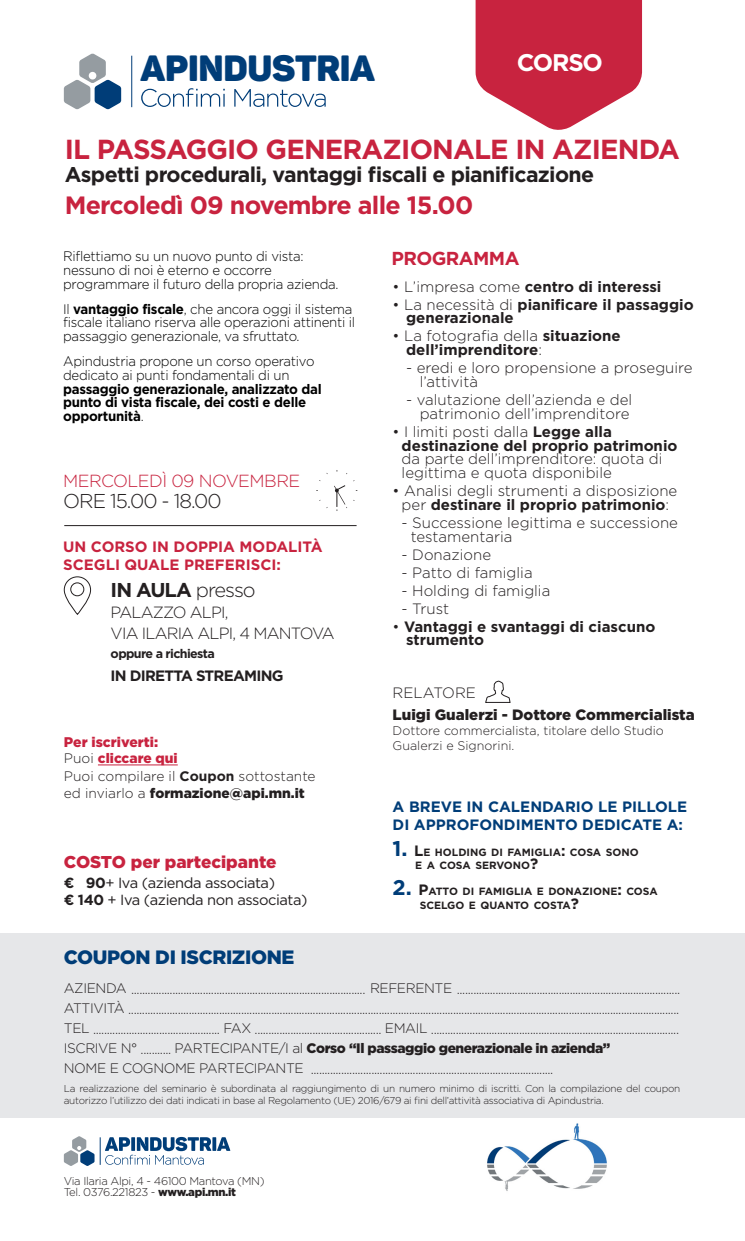
<style>
.page{position:relative;width:745px;height:1241px;background:#fff}
.page>*{position:absolute;margin:0;border:0;box-sizing:border-box;transform-origin:0 0}
.t1{font:36px "Panton Black Caps";letter-spacing:-.01em;color:#003d78}
.t2{font:100 31.75px "Gotham HTF";letter-spacing:-.05em;color:#fff}
.t3{font:700 27.5px "Gotham";letter-spacing:-.03em;color:#c8233f}
.t4{font:700 25px "Gotham";letter-spacing:-.03em;color:#c8233f}
.t5{font:700 24px "Gotham HTF";letter-spacing:-.05em;color:#fff}
.t6{font:700 21.25px "Gotham";letter-spacing:-.03em;color:#231f20}
.t7{font:300 20px "Gotham";letter-spacing:-.05em;color:#231f20}
.t8{font:700 20px "Gotham";letter-spacing:-.05em;color:#231f20}
.t9{font:900 19.38px "Gotham";letter-spacing:-.02em;color:#003d78}
.t10{font:700 18.75px "Gotham HTF";letter-spacing:-.03em;color:#c8233f}
.t11{font:300 17.5px "Gotham";letter-spacing:-.03em;color:#c8233f}
.t12{font:900 17.12px "Gotham";color:#c8233f}
.t13{font:300 16.25px "Gotham";letter-spacing:-.05em;color:#231f20}
.t14{font:300 15px/13.8px "Gotham";color:#231f20}
.t15{font:700 15px/13.8px "Gotham";color:#231f20}
.t16{font:700 15px/18px "Gotham";color:#003d78}
.t17{font:700 15px "Gotham";color:#c8233f}
.t18{font:900 15px "Gotham";color:#231f20}
.t19{font:700 15px "Gotham";letter-spacing:-.05em;color:#231f20}
.t20{font:700 15px "Gotham";color:#231f20}
.t21{font:14.62px "Gotham";letter-spacing:-.03em;color:#231f20}
.t22{font:900 14px "Gotham";color:#c8233f}
.t23{font:300 13.75px/20px "Gotham";letter-spacing:-.03em;color:#231f20}
.t24{font:300 13.75px/13.8px "Gotham HTF";letter-spacing:-.02em;color:#000;scale:.96 1}
.t25{font:700 13.75px/13.8px "Gotham HTF";letter-spacing:-.02em;color:#000;scale:.96 1}
.t26{font:900 13.75px "Gotham";letter-spacing:-.03em;color:#231f20}
.t27{font:300 13.75px/17.5px "Gotham";color:#231f20}
.t28{font:900 13.75px "Gotham";color:#c8233f}
.t29{font:300 12.5px/15px "Gotham";color:#231f20}
.t30{font:700 12.5px "Gotham";letter-spacing:-.05em;color:#231f20}
.t31{font:300 11.25px "Gotham";letter-spacing:-.03em;color:#231f20}
.t32{font:700 10.5px "Gotham";color:#231f20}
.t33{font:300 10px/12.5px "Gotham";letter-spacing:-.03em;color:#231f20}
.s1{font-weight:700}
.s2{font-weight:300}
.s3{font-weight:300;color:#231f20}
.s4{font-weight:900}
.s5{font-size:21.25px;color:#003d78}
.s6{font-size:15px}
</style>
<div class="page">
<svg style="left:475px;top:0;width:166px;height:130px"></svg>
<svg style="left:100px;top:1136px;width:130px;height:28px"></svg>
<svg style="left:64px;top:1136px;width:30px;height:29px"></svg>
<hr style="left:98px;top:764px;width:80px;height:1px;background:#c8233f">
<svg style="left:63px;top:576px;width:28px;height:39px"></svg>
<div style="left:0;top:933px;width:744px;height:184px;background:#e6e7e9"></div>
<hr style="left:131px;top:56px;width:1px;height:51px;background:#003d78">
<svg style="left:64px;top:54px;width:57px;height:55px"></svg>
<svg style="left:141px;top:88px;width:184px;height:19px"></svg>
<svg style="left:485px;top:680px;width:25px;height:22px"></svg>
<hr style="left:64px;top:525px;width:292px;height:1px;background:#231f20">
<svg style="left:334px;top:485px;width:13px;height:26px"></svg>
<img style="left:487px;top:1123px;width:120px;height:68px">
<p class="t1" style="left:140px;top:45px;width:236px">APINDUSTRIA</p>
<p class="t2" style="left:482px;top:44px;width:127px">EVENTO</p>
<p class="t5" style="left:516px;top:48px;width:87px">CORSO</p>
<p class="t3" style="left:65px;top:131px;width:616px">IL PASSAGGIO GENERAZIONALE IN AZIENDA</p>
<p class="t6" style="left:65px;top:160px;width:530px">Aspetti procedurali, vantaggi fiscali e pianificazione</p>
<p class="t4" style="left:65px;top:189px;width:410px">Mercoledì 09 novembre alle 15.00</p>
<p class="t24" style="left:63px;top:249px;width:288px">Riflettiamo su un nuovo punto di vista: nessuno di noi è eterno e occorre programmare il futuro della propria azienda.</p>
<p class="t24" style="left:63px;top:302px;width:305px">Il <span class="s1">vantaggio fiscale</span>, che ancora oggi il sistema fiscale italiano riserva alle operazioni attinenti il passaggio generazionale, va sfruttato.</p>
<p class="t25" style="left:63px;top:354px;width:271px"><span class="s2">Apindustria propone un corso operativo dedicato ai punti fondamentali di un </span>passaggio generazionale, analizzato dal punto di vista fiscale, dei costi e delle opportunità<span class="s2">.</span></p>
<p class="t11" style="left:63px;top:470px;width:238px">MERCOLEDÌ 09 NOVEMBRE</p>
<p class="t7" style="left:63px;top:488px;width:160px">ORE 15.00 - 18.00</p>
<p class="t17" style="left:63px;top:537px;width:261px">UN CORSO IN DOPPIA MODALITÀ</p>
<p class="t17" style="left:63px;top:555px;width:219px">SCEGLI QUALE PREFERISCI:</p>
<p class="t8" style="left:111px;top:577px;width:146px">IN AULA <span class="s2">presso</span></p>
<p class="t13" style="left:111px;top:602px;width:119px">PALAZZO ALPI,</p>
<p class="t13" style="left:111px;top:622px;width:225px">VIA ILARIA ALPI, 4 MANTOVA</p>
<p class="t30" style="left:111px;top:645px;width:106px">oppure a richiesta</p>
<p class="t19" style="left:111px;top:665px;width:174px">IN DIRETTA STREAMING</p>
<p class="t22" style="left:64px;top:731px;width:96px">Per iscriverti:</p>
<p class="t28" style="left:64px;top:748px;width:115px"><span class="s3">Puoi</span> cliccare qui</p>
<p class="t27" style="left:64px;top:766px;width:253px">Puoi compilare il <span class="s1">Coupon</span> sottostante ed inviarlo a <span class="s4">formazione@api.mn.it</span></p>
<p class="t12" style="left:64px;top:850px;width:214px">COSTO per partecipante</p>
<p class="t21" style="left:64px;top:873px;width:212px"><span class="s1">€ 90</span>+ Iva (azienda associata)</p>
<p class="t21" style="left:64px;top:890px;width:245px"><span class="s1">€ 140</span> + Iva (azienda non associata)</p>
<p class="t9" style="left:64px;top:943px;width:232px">COUPON DI ISCRIZIONE</p>
<p class="t10" style="left:391px;top:248px;width:129px">PROGRAMMA</p>
<p class="t15" style="left:392px;top:279px;width:270px"><span class="s2">• L’impresa come</span> centro di interessi</p>
<p class="t15" style="left:406px;top:297px;width:289px;text-indent:-13px"><span class="s2">• La necessità di</span> pianificare il passaggio generazionale</p>
<p class="t15" style="left:406px;top:329px;width:216px;text-indent:-13px"><span class="s2">• La fotografia della</span> situazione dell’imprenditore<span class="s2">:</span></p>
<p class="t14" style="left:419px;top:360px;width:274px;text-indent:-14px">- eredi e loro propensione a proseguire l’attività</p>
<p class="t14" style="left:406px;top:392px;width:227px;text-align:right">- valutazione dell’azienda e del patrimonio dell’imprenditore</p>
<p class="t14" style="left:401px;top:424px;width:277px;text-indent:-9px">• I limiti posti dalla <span class="s1">Legge alla destinazione del proprio patrimonio </span>da parte dell’imprenditore: quota di legittima e quota disponibile</p>
<p class="t14" style="left:392px;top:483px;width:286px;text-align:center">• Analisi degli strumenti a disposizione per <span class="s1">destinare il proprio patrimonio</span>:</p>
<p class="t14" style="left:410px;top:515px;width:269px;text-indent:-9px">- Successione legittima e successione testamentaria</p>
<p class="t14" style="left:401px;top:547px;width:91px">- Donazione</p>
<p class="t14" style="left:401px;top:565px;width:132px">- Patto di famiglia</p>
<p class="t14" style="left:401px;top:583px;width:150px">- Holding di famiglia</p>
<p class="t14" style="left:401px;top:601px;width:49px">- Trust</p>
<p class="t15" style="left:406px;top:619px;width:250px;text-indent:-13px"><span class="s2">•</span> Vantaggi e svantaggi di ciascuno strumento</p>
<p class="t14" style="left:392px;top:685px;width:85px">RELATORE</p>
<p class="t18" style="left:392px;top:704px;width:303px">Luigi Gualerzi - Dottore Commercialista</p>
<p class="t29" style="left:392px;top:722px;width:273px">Dottore commercialista, titolare dello Studio<br>Gualerzi e Signorini.</p>
<p class="t16" style="left:392px;top:797px;width:296px">A BREVE IN CALENDARIO LE PILLOLE<br>DI APPROFONDIMENTO DEDICATE A:</p>
<p class="t32" style="left:392px;top:844px;width:59px"><span class="s5">1.</span> <span class="s6">L</span>E HOLDING</p>
<p class="t32" style="left:491px;top:844px;width:24px">DI FAMIGLIA</p>
<p class="t32" style="left:560px;top:844px;width:18px"><span class="s6">:</span> COSA</p>
<p class="t32" style="left:605px;top:844px;width:9px">SONO</p>
<p class="t32" style="left:415px;top:858px;width:33px">EACOSA</p>
<p class="t32" style="left:475px;top:858px;width:9px">SERVONO</p>
<p class="t20" style="left:529px;top:854px;width:10px">?</p>
<p class="t32" style="left:392px;top:884px;width:44px"><span class="s5">2.</span> <span class="s6">P</span>ATTO</p>
<p class="t32" style="left:462px;top:884px;width:24px">DI FAMIGLIA</p>
<p class="t32" style="left:536px;top:884px;width:21px">E DONA</p>
<p class="t32" style="left:581px;top:884px;width:16px">ZIONE</p>
<p class="t32" style="left:617px;top:884px;width:18px"><span class="s6">:</span> COSA</p>
<p class="t32" style="left:419px;top:897px;width:9px">SCELGO</p>
<p class="t32" style="left:468px;top:897px;width:21px">E QUANTO</p>
<p class="t32" style="left:533px;top:897px;width:9px">COSTA</p>
<p class="t20" style="left:570px;top:893px;width:10px">?</p>
<p class="t23" style="left:64px;top:978px;width:617px">AZIENDA ..................................................................................... REFERENTE .................................................................................<br>ATTIVITÀ ........................................................................................................................................................................................................</p>
<p class="t23" style="left:64px;top:1018px;width:616px">TEL .............................................. FAX .............................................. EMAIL ..........................................................................................</p>
<p class="t26" style="left:64px;top:1038px;width:547px"><span class="s2">ISCRIVE N° ........... PARTECIPANTE/I al</span> Corso “Il passaggio generazionale in azienda”</p>
<p class="t23" style="left:64px;top:1058px;width:491px">NOME E COGNOME PARTECIPANTE ........................................................................................</p>
<p class="t33" style="left:64px;top:1081px;width:617px">La realizzazione del seminario è subordinata al raggiungimento di un numero minimo di iscritti. Con la compilazione del coupon autorizzo l’utilizzo dei dati indicati in base al Regolamento (UE) 2016/679 ai fini dell’attività associativa di Apindustria.</p>
<p class="t31" style="left:64px;top:1173px;width:202px">Via Ilaria Alpi, 4 - 46100 Mantova (MN)</p>
<p class="t31" style="left:64px;top:1184px;width:173px">Tel. 0376.221823 - <span class="s4">www.api.mn.it</span></p>
</div>
